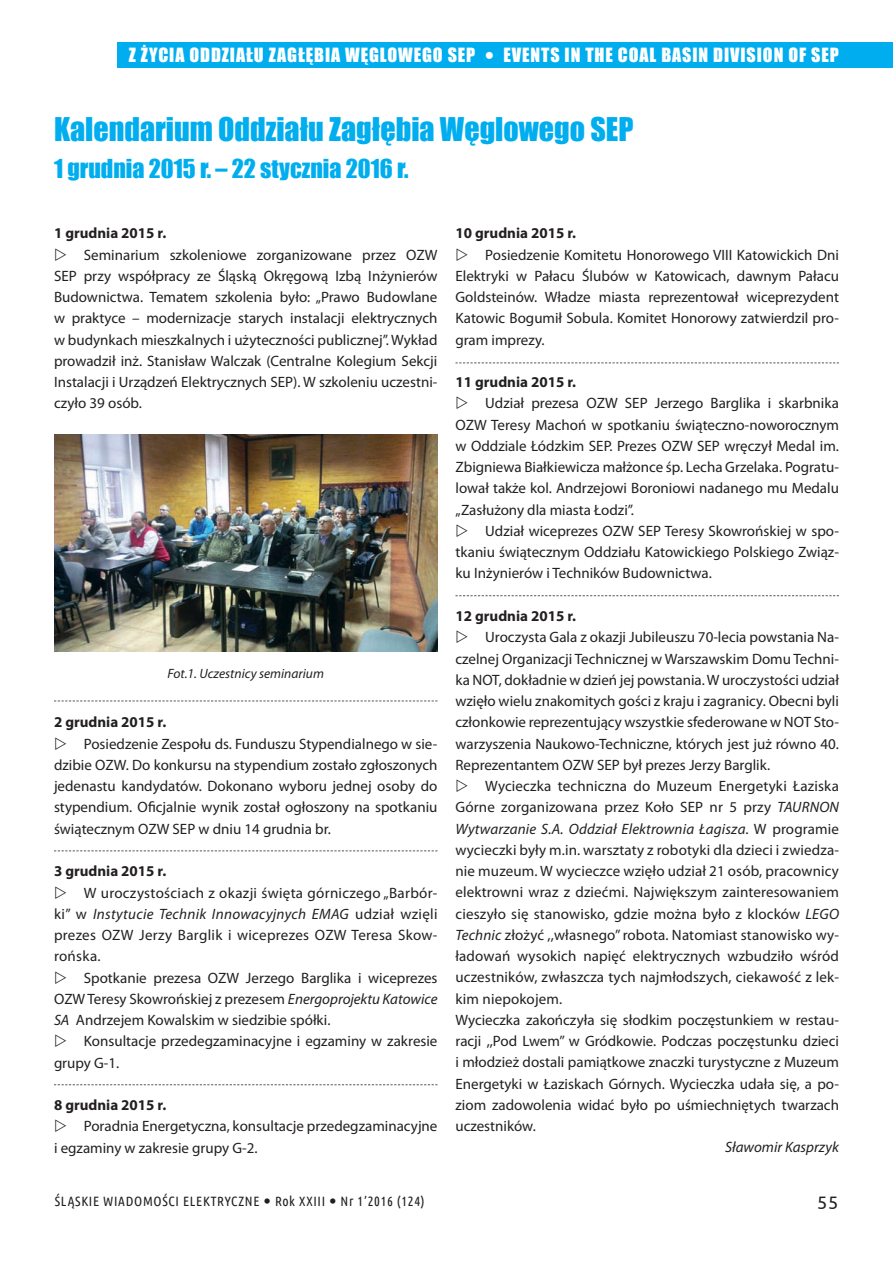
<style>
.page{position:relative;width:893px;height:1263px;background:#fff}
.page>*{position:absolute;margin:0;border:0;box-sizing:border-box;transform-origin:0 0}
.t1{font:30px "Impact";color:#00aeef}
.t2{font:24px "Impact";color:#00aeef}
.t3{font:18px "Impact";letter-spacing:.05em;color:#fff}
.t4{font:18px "Ubuntu";color:#231f20}
.t5{font:15px/21.3px "Myriad Pro";color:#231f20;text-align:justify}
.t6{font:700 15px "Myriad Pro";color:#231f20}
.t7{font:italic 15px "Myriad Pro";color:#231f20}
.t8{font:13.5px "Ubuntu Condensed";letter-spacing:.05em;color:#231f20}
.t9{font:italic 13.5px "Myriad Pro";color:#231f20}
.s1{font-style:italic}
</style>
<div class="page">
<div style="left:117px;top:42px;width:776px;height:26px;background:#00aeef"></div>
<img style="left:54px;top:435px;width:383px;height:216px">
<svg style="left:54px;top:701px;width:383px;height:1px"></svg>
<svg style="left:54px;top:850px;width:383px;height:1px"></svg>
<svg style="left:54px;top:1084px;width:383px;height:1px"></svg>
<svg style="left:455px;top:362px;width:384px;height:1px"></svg>
<svg style="left:455px;top:595px;width:384px;height:1px"></svg>
<p class="t3" style="left:129px;top:41px;width:348px">Z ŻYCIA ODDZIAŁU ZAGŁĘBIA WĘGLOWEGO SEP</p>
<p class="t3" style="left:503px;top:41px;width:337px">EVENTS IN THE COAL BASIN DIVISION OF SEP</p>
<h1 class="t1" style="left:54px;top:106px;width:581px">Kalendarium Oddziału Zagłębia Węglowego SEP</h1>
<h2 class="t2" style="left:54px;top:150px;width:356px">1 grudnia 2015 r. – 22 stycznia 2016 r.</h2>
<p class="t6" style="left:54px;top:224px;width:114px">1 grudnia 2015 r.</p>
<p class="t5" style="left:54px;top:244px;width:385px;text-indent:30px">Seminarium szkoleniowe zorganizowane przez OZW SEP przy współpracy ze Śląską Okręgową Izbą Inżynierów Budownictwa. Tematem szkolenia było: „Prawo Budowlane w praktyce – modernizacje starych instalacji elektrycznych w budynkach mieszkalnych i użyteczności publicznej”. Wykład prowadził inż. Stanisław Walczak (Centralne Kolegium Sekcji Instalacji i Urządzeń Elektrycznych SEP). W szkoleniu uczestni&shy;czyło 39 osób.</p>
<p class="t9" style="left:168px;top:665px;width:158px">Fot.1. Uczestnicy seminarium</p>
<p class="t6" style="left:54px;top:712px;width:114px">2 grudnia 2015 r.</p>
<p class="t5" style="left:54px;top:733px;width:385px;text-indent:30px">Posiedzenie Zespołu ds. Funduszu Stypendialnego w sie&shy;dzibie OZW. Do konkursu na stypendium zostało zgłoszonych jedenastu kandydatów. Dokonano wyboru jednej osoby do stypendium. Oficjalnie wynik został ogłoszony na spotkaniu świątecznym OZW SEP w dniu 14 grudnia br.</p>
<p class="t6" style="left:54px;top:861px;width:114px">3 grudnia 2015 r.</p>
<p class="t5" style="left:54px;top:881px;width:385px;text-indent:30px">W uroczystościach z okazji święta górniczego „Barbór&shy;ki” w <span class="s1">Instytucie Technik Innowacyjnych EMAG</span> udział wzięli prezes OZW Jerzy Barglik i wiceprezes OZW Teresa Skow&shy;rońska.</p>
<p class="t5" style="left:54px;top:966px;width:385px;text-indent:30px">Spotkanie prezesa OZW Jerzego Barglika i wiceprezes OZW Teresy Skowrońskiej z prezesem <span class="s1">Energoprojektu Katowice SA</span> Andrzejem Kowalskim w siedzibie spółki.</p>
<p class="t5" style="left:54px;top:1030px;width:385px;text-indent:30px">Konsultacje przedegzaminacyjne i egzaminy w zakresie grupy G-1.</p>
<p class="t6" style="left:54px;top:1095px;width:114px">8 grudnia 2015 r.</p>
<p class="t5" style="left:54px;top:1115px;width:385px;text-indent:30px">Poradnia Energetyczna, konsultacje przedegzaminacyjne i egzaminy w zakresie grupy G-2.</p>
<p class="t6" style="left:455px;top:223px;width:122px">10 grudnia 2015 r.</p>
<p class="t5" style="left:455px;top:244px;width:385px;text-indent:30px">Posiedzenie Komitetu Honorowego VIII Katowickich Dni Elektryki w Pałacu Ślubów w Katowicach, dawnym Pałacu Goldsteinów. Władze miasta reprezentował wiceprezydent Katowic Bogumił Sobula. Komitet Honorowy zatwierdzil pro&shy;gram imprezy.</p>
<p class="t6" style="left:455px;top:372px;width:122px">11 grudnia 2015 r.</p>
<p class="t5" style="left:455px;top:392px;width:385px;text-indent:30px">Udział prezesa OZW SEP Jerzego Barglika i skarbnika OZW Teresy Machoń w spotkaniu świąteczno-noworocznym w Oddziale Łódzkim SEP. Prezes OZW SEP wręczył Medal im.<br>Zbigniewa Białkiewicza małżonce śp. Lecha Grzelaka. Pogratu&shy;lował także kol. Andrzejowi Boroniowi nadanego mu Medalu „Zasłużony dla miasta Łodzi”.</p>
<p class="t5" style="left:455px;top:520px;width:385px;text-indent:30px">Udział wiceprezes OZW SEP Teresy Skowrońskiej w spo&shy;tkaniu świątecznym Oddziału Katowickiego Polskiego Związ&shy;ku Inżynierów i Techników Budownictwa.</p>
<p class="t6" style="left:455px;top:606px;width:122px">12 grudnia 2015 r.</p>
<p class="t5" style="left:455px;top:626px;width:385px;text-indent:30px">Uroczysta Gala z okazji Jubileuszu 70-lecia powstania Na&shy;czelnej Organizacji Technicznej w Warszawskim Domu Techni&shy;ka NOT, dokładnie w dzień jej powstania. W uroczystości udział wzięło wielu znakomitych gości z kraju i zagranicy. Obecni byli członkowie reprezentujący wszystkie sfederowane w NOT Sto&shy;warzyszenia Naukowo-Techniczne, których jest już równo 40.<br>Reprezentantem OZW SEP był prezes Jerzy Barglik.</p>
<p class="t5" style="left:455px;top:775px;width:385px;text-align:left;text-indent:30px">Wycieczka techniczna do Muzeum Energetyki Łaziska Górne zorganizowana przez Koło SEP nr 5 przy <span class="s1">TAURNON Wytwarzanie S.A. Oddział Elektrownia Łagisza</span>. W programie wycieczki były m.in. warsztaty z robotyki dla dzieci i zwiedza&shy;nie muzeum. W wycieczce wzięło udział 21 osób, pracownicy elektrowni wraz z dziećmi. Największym zainteresowaniem cieszyło się stanowisko, gdzie można było z klocków <span class="s1">LEGO Technic</span> złożyć ,,własnego’’ robota. Natomiast stanowisko wy&shy;ładowań wysokich napięć elektrycznych wzbudziło wśród uczestników, zwłaszcza tych najmłodszych, ciekawość z lek&shy;kim niepokojem.<br>Wycieczka zakończyła się słodkim poczęstunkiem w restau&shy;racji ,,Pod Lwem’’ w Gródkowie. Podczas poczęstunku dzieci i młodzież dostali pamiątkowe znaczki turystyczne z Muzeum Energetyki w Łaziskach Górnych. Wycieczka udała się, a po&shy;ziom zadowolenia widać było po uśmiechniętych twarzach uczestników.</p>
<p class="t7" style="left:725px;top:1138px;width:115px">Sławomir Kasprzyk</p>
<p class="t8" style="left:55px;top:1192px;width:371px">ŚLĄSKIE WIADOMOŚCI ELEKTRYCZNE Rok XXIII Nr 1’2016 (124)</p>
<p class="t4" style="left:817px;top:1192px;width:23px">55</p>
</div>
